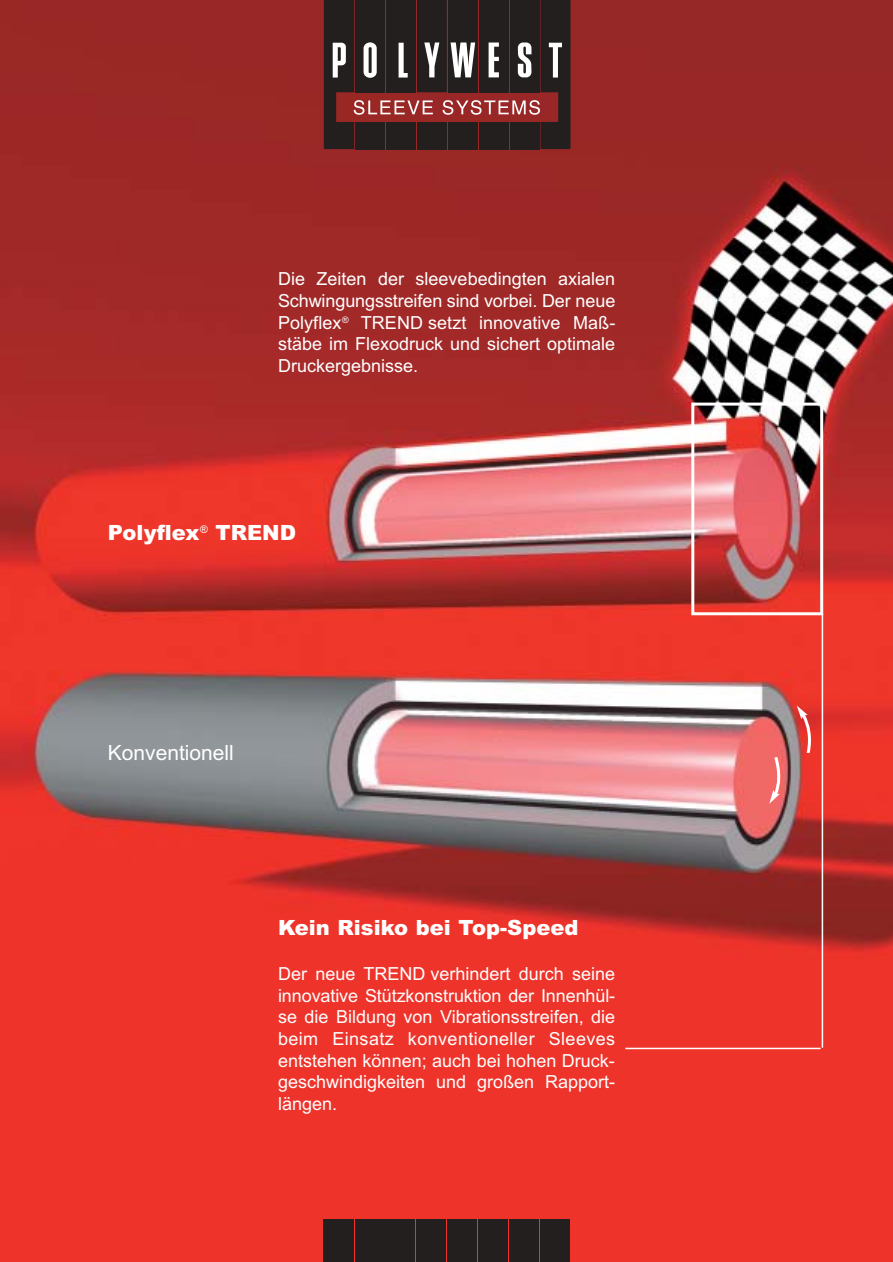
<style>
.page{position:relative;width:893px;height:1262px;background:#fff}
.page>*{position:absolute;margin:0;border:0;box-sizing:border-box;transform-origin:0 0}
.t1{font:900 21px "Arial";color:#fff}
.t2{font:21px "Arial MS";color:#fff}
.t3{font:18px/21.6px "Arial MS";color:#fff;text-align:justify}
</style>
<div class="page">
<img style="left:0;top:0;width:892px;height:1262px">
<div style="left:691px;top:402px;width:132px;height:213px;border:3px solid #fff"></div>
<hr style="left:625px;top:1047px;width:195px;height:2px;background:#fff">
<hr style="left:821px;top:613px;width:2px;height:434px;background:#fff">
<div style="left:354px;top:1219px;width:30px;height:43px;background:#231f1f"></div>
<div style="left:540px;top:1219px;width:30px;height:43px;background:#231f1f"></div>
<div style="left:323px;top:1219px;width:30px;height:43px;background:#231f1f"></div>
<div style="left:385px;top:1219px;width:30px;height:43px;background:#231f1f"></div>
<div style="left:416px;top:1219px;width:30px;height:43px;background:#231f1f"></div>
<div style="left:447px;top:1219px;width:30px;height:43px;background:#231f1f"></div>
<div style="left:478px;top:1219px;width:30px;height:43px;background:#231f1f"></div>
<div style="left:509px;top:1219px;width:30px;height:43px;background:#231f1f"></div>
<svg style="left:796px;top:705px;width:15px;height:51px"></svg>
<svg style="left:769px;top:753px;width:11px;height:51px"></svg>
<svg style="left:324px;top:0;width:246px;height:149px;background:#4b3434"></svg>
<p class="t3" style="left:278px;top:270px;width:339px">Die Zeiten der sleevebedingten axialen Schwingungsstreifen sind vorbei. Der neue Polyflex<sup>®</sup> TREND setzt innovative Maß&shy;stäbe im Flexodruck und sichert optimale Druckergebnisse.</p>
<p class="t1" style="left:108px;top:525px;width:190px">Polyflex<sup>®</sup> TREND</p>
<p class="t2" style="left:108px;top:745px;width:128px">Konventionell</p>
<p class="t1" style="left:278px;top:920px;width:302px">Kein Risiko bei Top-Speed</p>
<p class="t3" style="left:278px;top:964px;width:339px">Der neue TREND verhindert durch seine innovative Stützkonstruktion der Innenhül&shy;se die Bildung von Vibrationsstreifen, die beim Einsatz konventioneller Sleeves entstehen können; auch bei hohen Druck&shy;geschwindigkeiten und großen Rapport&shy;längen.</p>
</div>
